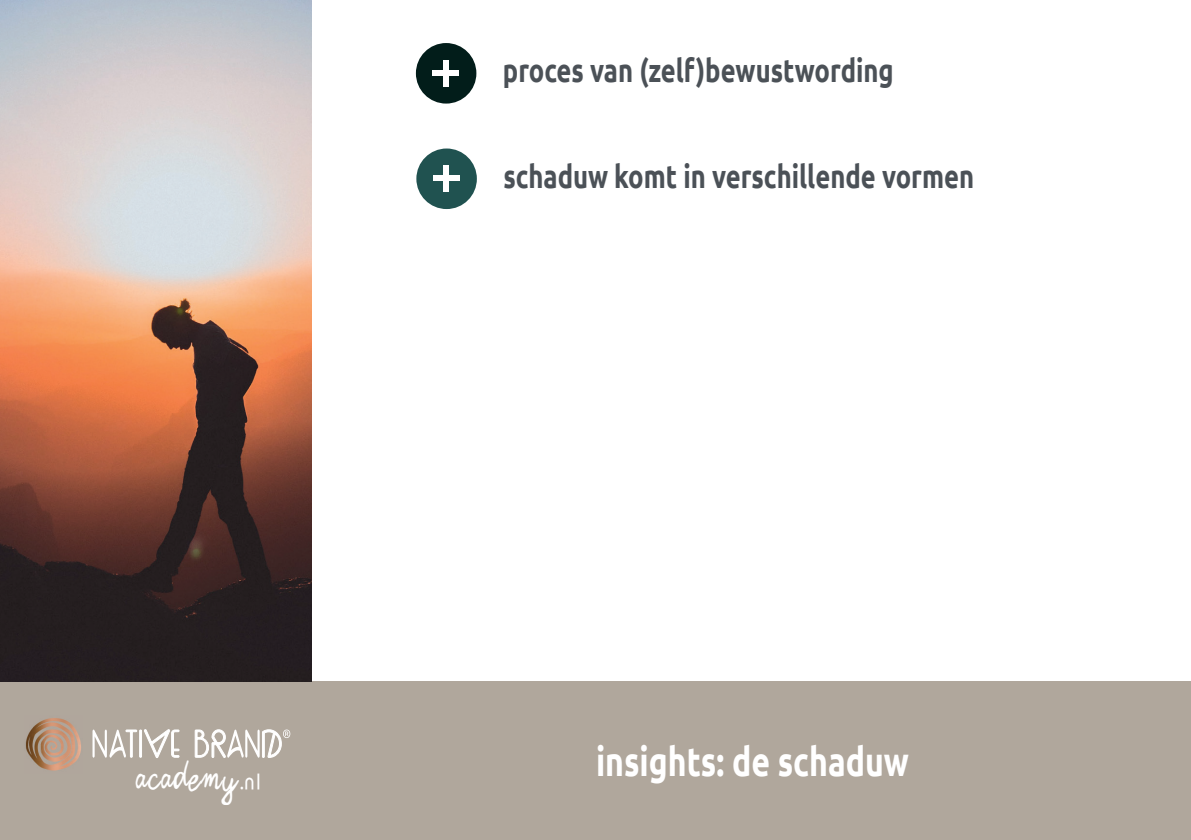
<style>
.page{position:relative;width:1191px;height:840px;background:#fff}
.page>*{position:absolute;margin:0;border:0;box-sizing:border-box;transform-origin:0 0}
.t1{font:700 40px "Ubuntu";color:#fff;scale:.8 1}
.t2{font:700 32px "Ubuntu";color:#4b5157;scale:.8 1}
.t3{font:29.4px "Zerocalcare Double Trouble";letter-spacing:.03em;color:#fff;scale:.9 1}
.s1{font-family:"Kirvy";font-weight:700;font-size:19px}
</style>
<div class="page">
<div style="left:0;top:680px;width:1191px;height:159px;background:#b0a79c"></div>
<svg style="left:92px;top:729px;width:88px;height:28px"></svg>
<svg style="left:194px;top:729px;width:96px;height:28px"></svg>
<img style="left:25px;top:718px;width:56px;height:53px">
<div style="left:416px;top:43px;width:60px;height:60px;background:#021d1a;border-radius:50%"></div>
<div style="left:443px;top:60px;width:6px;height:26px;background:#fff"></div>
<div style="left:432px;top:70px;width:27px;height:6px;background:#fff"></div>
<div style="left:416px;top:148px;width:61px;height:61px;background:#205250;border-radius:50%"></div>
<div style="left:443px;top:165px;width:6px;height:27px;background:#fff"></div>
<div style="left:433px;top:175px;width:26px;height:6px;background:#fff"></div>
<img style="left:0;top:0;width:312px;height:680px">
<p class="t3" style="left:136px;top:760px;width:140px">ACADEMY<span class="s1">.nl</span></p>
<p class="t2" style="left:503px;top:51px;width:490px">proces van (zelf)bewustwording</p>
<p class="t2" style="left:503px;top:157px;width:590px">schaduw komt in verschillende vormen</p>
<p class="t1" style="left:596px;top:737px;width:392px">insights: de schaduw</p>
</div>
